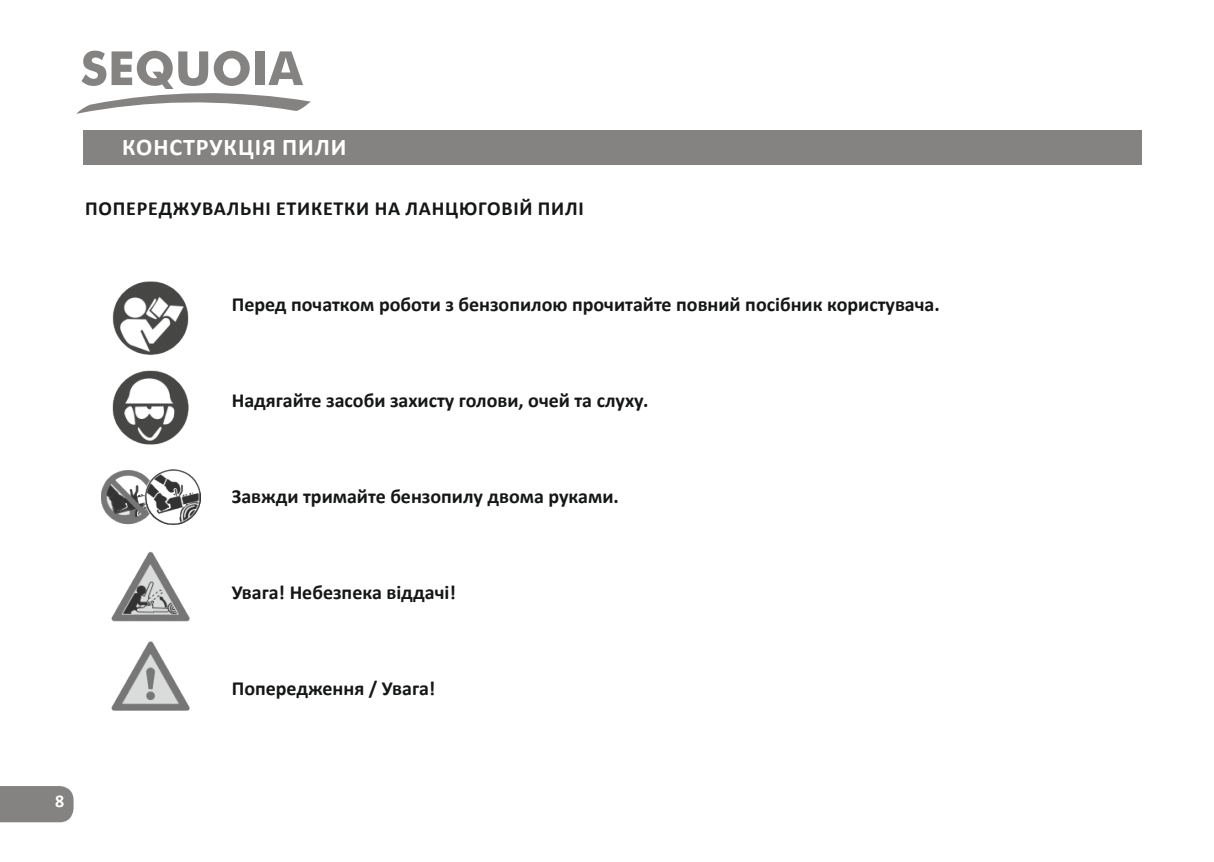
<style>
.page{position:relative;width:1214px;height:862px;background:#fff}
.page>*{position:absolute;margin:0;border:0;box-sizing:border-box;transform-origin:0 0}
.Заголовок_справа{font:700 24px "Calibri";letter-spacing:.04em;color:#fff}
.Подзаголовок{font:700 20px "Calibri";color:#151616}
.Подзаголовок-2{font:700 20px "Calibri";letter-spacing:.04em;color:#151616}
.t1{font:700 18px "Calibri";color:#fff}
</style>
<div class="page">
<div style="left:0;top:786px;width:74px;height:36px;background:#848382"></div>
<div style="left:83px;top:131px;width:1058px;height:34px;background:#848382"></div>
<svg style="left:76px;top:51px;width:235px;height:63px"></svg>
<div style="left:256px;top:51px;width:9px;height:34px;background:#848382"></div>
<img style="left:101px;top:281px;width:100px;height:430px">
<p class="Заголовок_справа" style="left:122px;top:130px;width:226px">КОНСТРУКЦІЯ ПИЛИ</p>
<p class="Подзаголовок-2" style="left:85px;top:194px;width:500px">ПОПЕРЕДЖУВАЛЬНІ ЕТИКЕТКИ НА ЛАНЦЮГОВІЙ ПИЛІ</p>
<p class="Подзаголовок" style="left:232px;top:290px;width:709px">Перед початком роботи з бензопилою прочитайте повний посібник користувача.</p>
<p class="Подзаголовок" style="left:232px;top:386px;width:418px">Надягайте засоби захисту голови, очей та слуху.</p>
<p class="Подзаголовок" style="left:232px;top:482px;width:388px">Завжди тримайте бензопилу двома руками.</p>
<p class="Подзаголовок" style="left:232px;top:578px;width:226px">Увага! Небезпека віддачі!</p>
<p class="Подзаголовок" style="left:232px;top:674px;width:205px">Попередження / Увага!</p>
<p class="t1" style="left:55px;top:788px;width:11px">8</p>
</div>
